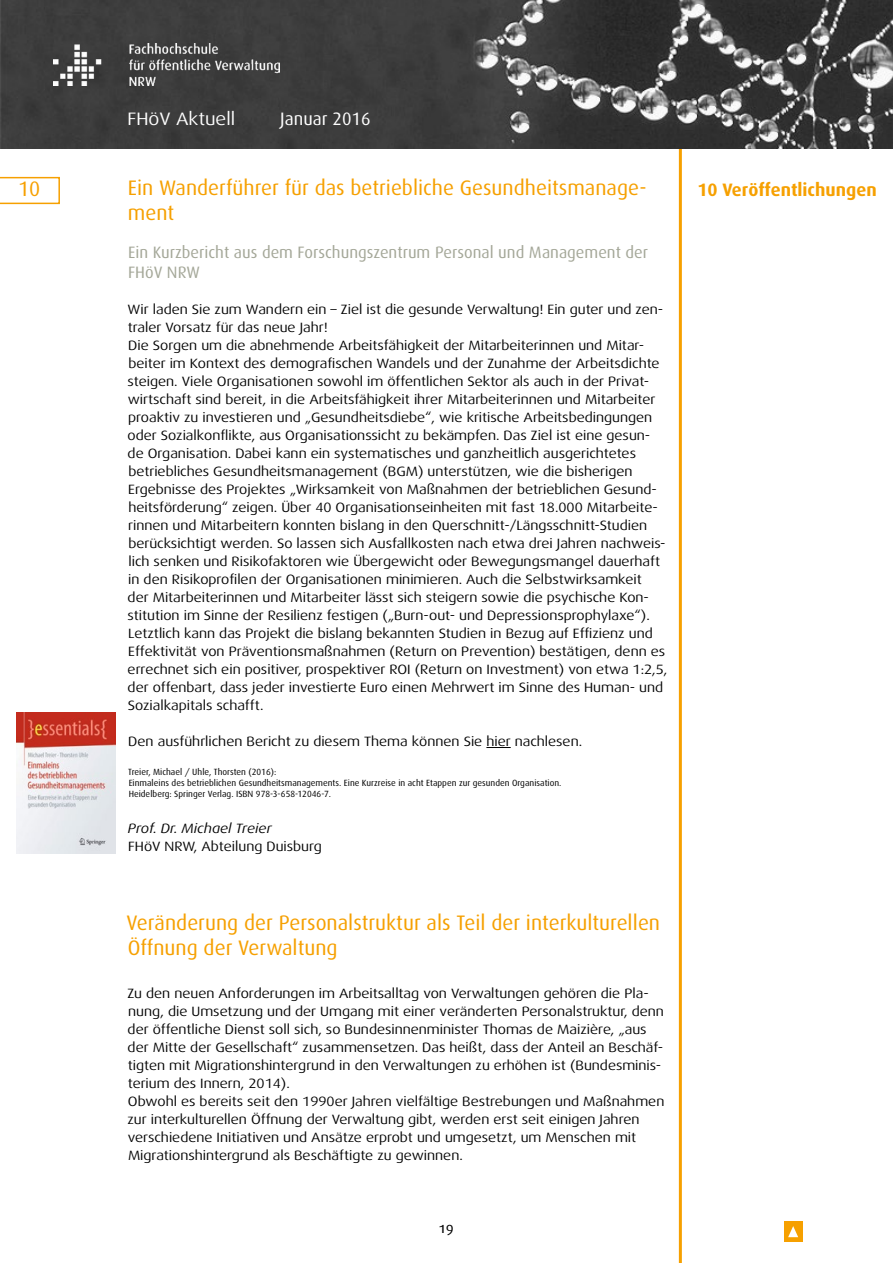
<style>
.page{position:relative;width:893px;height:1263px;background:#fff}
.page>*{position:absolute;margin:0;border:0;box-sizing:border-box;transform-origin:0 0}
.t1{font:21px/25.2px "Dax";color:#f6a000}
.t2{font:700 18px "Dax";color:#f6a000}
.t3{font:18px "Dax Wide";color:#fff}
.t4{font:18px "Dax";color:#fff}
.t5{font:16.5px/19.8px "Dax";color:#a4a798}
.t6{font:15px "Dax Regular Caps";color:#000}
.t7{font:13.5px/18px "Dax Wide";color:#000}
.t8{font:italic 13.5px "Dax Wide";color:#000}
.t9{font:9px "Dax";color:#000}
</style>
<div class="page">
<hr style="left:679px;top:148px;width:3px;height:1115px;background:#f6a000">
<img style="left:0;top:0;width:893px;height:148px">
<img style="left:54px;top:43px;width:226px;height:43px">
<div style="left:784px;top:1221px;width:18px;height:21px;background:#f6a000"></div>
<svg style="left:788px;top:1226px;width:10px;height:11px"></svg>
<svg style="left:486px;top:747px;width:25px;height:1px"></svg>
<img style="left:16px;top:713px;width:99px;height:140px">
<svg style="left:0;top:177px;width:60px;height:27px"></svg>
<h2 class="t3" style="left:128px;top:109px;width:109px">FHöV Aktuell</h2>
<h2 class="t4" style="left:280px;top:109px;width:92px">Januar 2016</h2>
<p class="t1" style="left:128px;top:176px;width:520px">Ein Wanderführer für das betriebliche Gesundheitsmanage&shy;ment</p>
<p class="t5" style="left:128px;top:243px;width:522px">Ein Kurzbericht aus dem Forschungszentrum Personal und Management der<br>FHöV NRW</p>
<p class="t7" style="left:128px;top:301px;width:537px">Wir laden Sie zum Wandern ein – Ziel ist die gesunde Verwaltung! Ein guter und zen&shy;traler Vorsatz für das neue Jahr!</p>
<p class="t7" style="left:128px;top:337px;width:541px">Die Sorgen um die abnehmende Arbeitsfähigkeit der Mitarbeiterinnen und Mitar&shy;beiter im Kontext des demografischen Wandels und der Zunahme der Arbeitsdichte steigen. Viele Organisationen sowohl im öffentlichen Sektor als auch in der Privat&shy;wirtschaft sind bereit, in die Arbeitsfähigkeit ihrer Mitarbeiterinnen und Mitarbeiter proaktiv zu investieren und „Gesundheitsdiebe“, wie kritische Arbeitsbedingungen oder Sozialkonflikte, aus Organisationssicht zu bekämpfen. Das Ziel ist eine gesun&shy;de Organisation. Dabei kann ein systematisches und ganzheitlich ausgerichtetes betriebliches Gesundheitsmanagement (BGM) unterstützen, wie die bisherigen Ergebnisse des Projektes „Wirksamkeit von Maßnahmen der betrieblichen Gesund&shy;heitsförderung“ zeigen. Über 40 Organisationseinheiten mit fast 18.000 Mitarbeite&shy;rinnen und Mitarbeitern konnten bislang in den Querschnitt-/Längsschnitt-Studien berücksichtigt werden. So lassen sich Ausfallkosten nach etwa drei Jahren nachweis&shy;lich senken und Risikofaktoren wie Übergewicht oder Bewegungsmangel dauerhaft in den Risikoprofilen der Organisationen minimieren. Auch die Selbstwirksamkeit<br>der Mitarbeiterinnen und Mitarbeiter lässt sich steigern sowie die psychische Kon&shy;stitution im Sinne der Resilienz festigen („Burn-out- und Depressionsprophylaxe“).<br>Letztlich kann das Projekt die bislang bekannten Studien in Bezug auf Effizienz und Effektivität von Präventionsmaßnahmen (Return on Prevention) bestätigen, denn es errechnet sich ein positiver, prospektiver ROI (Return on Investment) von etwa 1:2,5, der offenbart, dass jeder investierte Euro einen Mehrwert im Sinne des Human- und Sozialkapitals schafft.</p>
<p class="t7" style="left:128px;top:733px;width:455px">Den ausführlichen Bericht zu diesem Thema können Sie hier nachlesen.</p>
<p class="t9" style="left:128px;top:767px;width:150px">Treier, Michael / Uhle, Thorsten (2016):</p>
<p class="t9" style="left:129px;top:777px;width:434px">Einmaleins des betrieblichen Gesundheitsmanagements. Eine Kurzreise in acht Etappen zur gesunden Organisation.</p>
<p class="t9" style="left:129px;top:788px;width:204px">Heidelberg: Springer Verlag. ISBN 978-3-658-12046-7.</p>
<p class="t8" style="left:128px;top:820px;width:145px">Prof. Dr. Michael Treier</p>
<p class="t7" style="left:128px;top:837px;width:195px">FHöV NRW, Abteilung Duisburg</p>
<p class="t1" style="left:18px;top:177px;width:24px">10</p>
<p class="t2" style="left:697px;top:180px;width:181px">10 Veröffentlichungen</p>
<p class="t1" style="left:126px;top:910px;width:535px">Veränderung der Personalstruktur als Teil der interkulturellen<br>Öffnung der Verwaltung</p>
<p class="t7" style="left:128px;top:985px;width:538px">Zu den neuen Anforderungen im Arbeitsalltag von Verwaltungen gehören die Pla&shy;nung, die Umsetzung und der Umgang mit einer veränderten Personalstruktur, denn der öffentliche Dienst soll sich, so Bundesinnenminister Thomas de Maizière, „aus der Mitte der Gesellschaft“ zusammensetzen. Das heißt, dass der Anteil an Beschäf&shy;tigten mit Migrationshintergrund in den Verwaltungen zu erhöhen ist (Bundesminis&shy;terium des Innern, 2014).</p>
<p class="t7" style="left:127px;top:1093px;width:538px">Obwohl es bereits seit den 1990er Jahren vielfältige Bestrebungen und Maßnahmen zur interkulturellen Öffnung der Verwaltung gibt, werden erst seit einigen Jahren verschiedene Initiativen und Ansätze erprobt und umgesetzt, um Menschen mit Migrationshintergrund als Beschäftigte zu gewinnen.</p>
<p class="t6" style="left:439px;top:1219px;width:16px">19</p>
</div>
